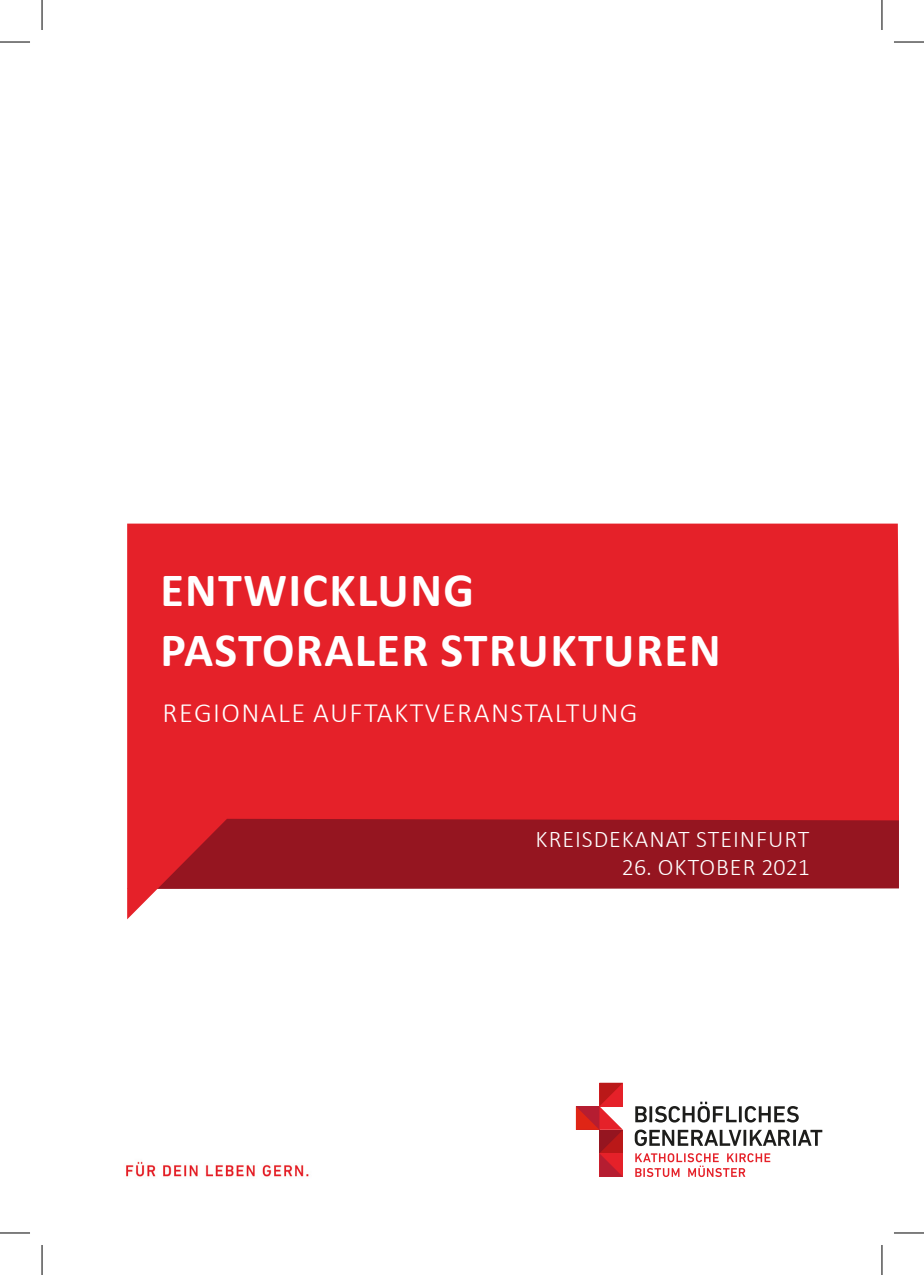
<style>
.page{position:relative;width:924px;height:1275px;background:#fff}
.page>*{position:absolute;margin:0;border:0;box-sizing:border-box;transform-origin:0 0}
.t1{font:700 48px/60px "Calibri";letter-spacing:.03em;color:#fff}
.t2{font:300 28px "Calibri";letter-spacing:.05em;color:#fff}
.aufzählung{font:300 24px "Calibri";letter-spacing:.04em;color:#fff}
</style>
<div class="page">
<svg style="left:127px;top:523px;width:771px;height:396px;background:#da3038"></svg>
<svg style="left:575px;top:1082px;width:47px;height:94px"></svg>
<svg style="left:635px;top:1153px;width:135px;height:24px"></svg>
<svg style="left:635px;top:1106px;width:11px;height:16px"></svg>
<hr style="left:649px;top:1106px;width:3px;height:16px;background:#1d1d1b">
<svg style="left:654px;top:1101px;width:82px;height:21px"></svg>
<hr style="left:738px;top:1106px;width:3px;height:16px;background:#1d1d1b">
<svg style="left:744px;top:1106px;width:54px;height:16px"></svg>
<svg style="left:634px;top:1129px;width:107px;height:17px"></svg>
<hr style="left:743px;top:1129px;width:3px;height:16px;background:#1d1d1b">
<svg style="left:749px;top:1129px;width:40px;height:16px"></svg>
<hr style="left:792px;top:1129px;width:3px;height:16px;background:#1d1d1b">
<svg style="left:798px;top:1129px;width:24px;height:16px"></svg>
<img style="left:126px;top:1161px;width:183px;height:16px">
<hr style="left:0;top:42px;width:30px;height:1px;background:#000">
<hr style="left:893px;top:42px;width:30px;height:1px;background:#000">
<hr style="left:0;top:1232px;width:30px;height:1px;background:#000">
<hr style="left:893px;top:1232px;width:30px;height:1px;background:#000">
<hr style="left:42px;top:0;width:1px;height:30px;background:#000">
<hr style="left:42px;top:1245px;width:1px;height:30px;background:#000">
<hr style="left:881px;top:0;width:1px;height:30px;background:#000">
<hr style="left:881px;top:1245px;width:1px;height:30px;background:#000">
<p class="t1" style="left:160px;top:560px;width:562px">ENTWICKLUNG<br>PASTORALER STRUKTUREN</p>
<p class="t2" style="left:162px;top:695px;width:476px">REGIONALE AUFTAKTVERANSTALTUNG</p>
<p class="aufzählung" style="left:535px;top:824px;width:275px">KREISDEKANAT STEINFURT</p>
<p class="aufzählung" style="left:621px;top:852px;width:190px">26. OKTOBER 2021</p>
</div>
